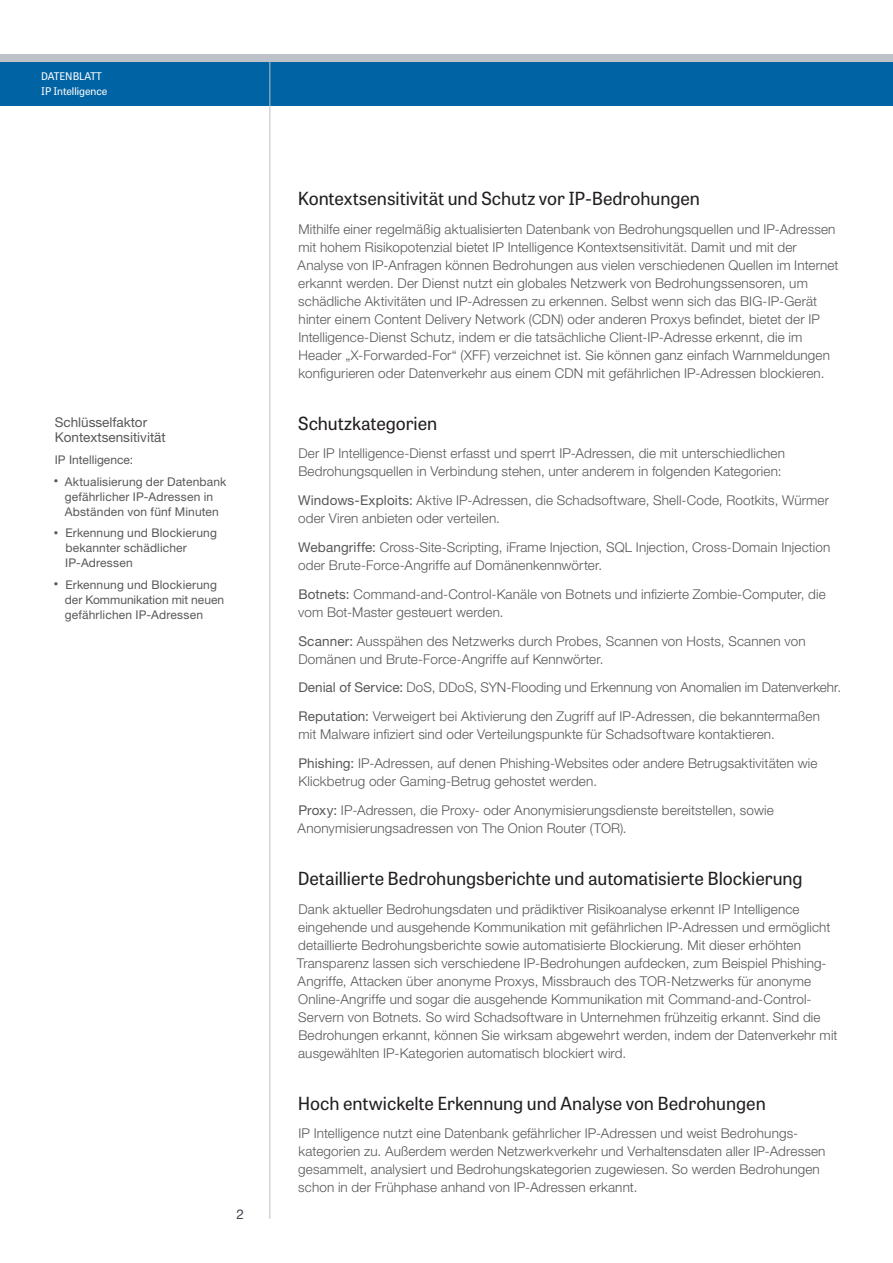
<style>
.page{position:relative;width:893px;height:1263px;background:#fff}
.page>*{position:absolute;margin:0;border:0;box-sizing:border-box;transform-origin:0 0}
.t1{font:18px "Tablet Gothic";color:#231f20}
.t2{font:300 13.5px/18px "Helvetica Neue LT Std";letter-spacing:.01em;color:#57585a}
.t3{font:13.5px/15px "Helvetica Neue LT Std";color:#57585a}
.t4{font:13.5px "Helvetica Neue LT Std";color:#3e444f}
.t5{font:12px/15px "Helvetica Neue LT Std";letter-spacing:.01em;color:#57585a}
.t6{font:10.5px/15px "Tablet Gothic";color:#fff}
.s1{font-size:9px}
.s2{font-weight:400}
</style>
<div class="page">
<hr style="left:269px;top:106px;width:1px;height:1113px;background:#bdc1c8">
<div style="left:0;top:56px;width:893px;height:50px;background:#0063a4"></div>
<div style="left:0;top:54px;width:893px;height:7px;background:#bdc1c8"></div>
<hr style="left:269px;top:54px;width:1px;height:52px;background:#bdc1c8">
<p class="t6" style="left:41px;top:69px;width:68px">DATENBLATT<br>IP Intelligence</p>
<p class="t3" style="left:55px;top:415px;width:113px">Schlüsselfaktor<br>Kontextsensitivität</p>
<p class="t5" style="left:55px;top:452px;width:80px">IP Intelligence:</p>
<p class="t5" style="left:54px;top:474px;width:174px;text-align:center"><span class="s1">•</span> Aktualisierung der Datenbank gefährlicher IP-Adressen in<br>Abständen von fünf Minuten</p>
<p class="t5" style="left:65px;top:525px;width:153px;text-indent:-12px"><span class="s1">•</span> Erkennung und Blockierung bekannter schädlicher<br>IP-Adressen</p>
<p class="t5" style="left:65px;top:577px;width:161px;text-indent:-11px"><span class="s1">•</span> Erkennung und Blockierung der Kommunikation mit neuen gefährlichen IP-Adressen</p>
<p class="t4" style="left:236px;top:1206px;width:9px">2</p>
<h1 class="t1" style="left:298px;top:186px;width:404px">Kontextsensitivität und Schutz vor IP-Bedrohungen</h1>
<p class="t2" style="left:298px;top:220px;width:542px">Mithilfe einer regelmäßig aktualisierten Datenbank von Bedrohungsquellen und IP-Adressen mit hohem Risikopotenzial bietet IP Intelligence Kontextsensitivität. Damit und mit der Analyse von IP-Anfragen können Bedrohungen aus vielen verschiedenen Quellen im Internet erkannt werden. Der Dienst nutzt ein globales Netzwerk von Bedrohungssensoren, um schädliche Aktivitäten und IP-Adressen zu erkennen. Selbst wenn sich das BIG-IP-Gerät hinter einem Content Delivery Network (CDN) oder anderen Proxys befindet, bietet der IP Intelligence-Dienst Schutz, indem er die tatsächliche Client-IP-Adresse erkennt, die im Header „X-Forwarded-For“ (XFF) verzeichnet ist. Sie können ganz einfach Warnmeldungen konfigurieren oder Datenverkehr aus einem CDN mit gefährlichen IP-Adressen blockieren.</p>
<h1 class="t1" style="left:298px;top:411px;width:141px">Schutzkategorien</h1>
<p class="t2" style="left:298px;top:444px;width:488px">Der IP Intelligence-Dienst erfasst und sperrt IP-Adressen, die mit unterschiedlichen<br>Bedrohungsquellen in Verbindung stehen, unter anderem in folgenden Kategorien:</p>
<p class="t2" style="left:298px;top:491px;width:532px"><span class="s2">Windows-Exploits:</span> Aktive IP-Adressen, die Schadsoftware, Shell-Code, Rootkits, Würmer oder Viren anbieten oder verteilen.</p>
<p class="t2" style="left:298px;top:538px;width:534px"><span class="s2">Webangriffe:</span> Cross-Site-Scripting, iFrame Injection, SQL Injection, Cross-Domain Injection oder Brute-Force-Angriffe auf Domänenkennwörter.</p>
<p class="t2" style="left:298px;top:585px;width:529px"><span class="s2">Botnets:</span> Command-and-Control-Kanäle von Botnets und infizierte Zombie-Computer, die vom Bot-Master gesteuert werden.</p>
<p class="t2" style="left:298px;top:632px;width:509px"><span class="s2">Scanner:</span> Ausspähen des Netzwerks durch Probes, Scannen von Hosts, Scannen von<br>Domänen und Brute-Force-Angriffe auf Kennwörter.</p>
<p class="t2" style="left:298px;top:673px;width:544px;line-height:28.8px"><span class="s2">Denial of Service:</span> DoS, DDoS, SYN-Flooding und Erkennung von Anomalien im Datenverkehr.<br><span class="s2">Reputation:</span> Verweigert bei Aktivierung den Zugriff auf IP-Adressen, die bekanntermaßen</p>
<p class="t2" style="left:298px;top:720px;width:521px;line-height:28.8px">mit Malware infiziert sind oder Verteilungspunkte für Schadsoftware kontaktieren.<br><span class="s2">Phishing:</span> IP-Adressen, auf denen Phishing-Websites oder andere Betrugsaktivitäten wie</p>
<p class="t2" style="left:298px;top:766px;width:477px;line-height:28.8px">Klickbetrug oder Gaming-Betrug gehostet werden.<br><span class="s2">Proxy:</span> IP-Adressen, die Proxy- oder Anonymisierungsdienste bereitstellen, sowie</p>
<p class="t2" style="left:298px;top:819px;width:331px">Anonymisierungsadressen von The Onion Router (TOR).</p>
<h1 class="t1" style="left:298px;top:866px;width:506px">Detaillierte Bedrohungsberichte und automatisierte Blockierung</h1>
<p class="t2" style="left:297px;top:899px;width:542px">Dank aktueller Bedrohungsdaten und prädiktiver Risikoanalyse erkennt IP Intelligence eingehende und ausgehende Kommunikation mit gefährlichen IP-Adressen und ermöglicht detaillierte Bedrohungsberichte sowie automatisierte Blockierung. Mit dieser erhöhten Transparenz lassen sich verschiedene IP-Bedrohungen aufdecken, zum Beispiel Phishing-Angriffe, Attacken über anonyme Proxys, Missbrauch des TOR-Netzwerks für anonyme Online-Angriffe und sogar die ausgehende Kommunikation mit Command-and-Control-Servern von Botnets. So wird Schadsoftware in Unternehmen frühzeitig erkannt. Sind die Bedrohungen erkannt, können Sie wirksam abgewehrt werden, indem der Datenverkehr mit ausgewählten IP-Kategorien automatisch blockiert wird.</p>
<h1 class="t1" style="left:298px;top:1090px;width:469px">Hoch entwickelte Erkennung und Analyse von Bedrohungen</h1>
<p class="t2" style="left:298px;top:1124px;width:529px">IP Intelligence nutzt eine Datenbank gefährlicher IP-Adressen und weist Bedrohungs&shy;kategorien zu. Außerdem werden Netzwerkverkehr und Verhaltensdaten aller IP-Adressen gesammelt, analysiert und Bedrohungskategorien zugewiesen. So werden Bedrohungen schon in der Frühphase anhand von IP-Adressen erkannt.</p>
</div>
